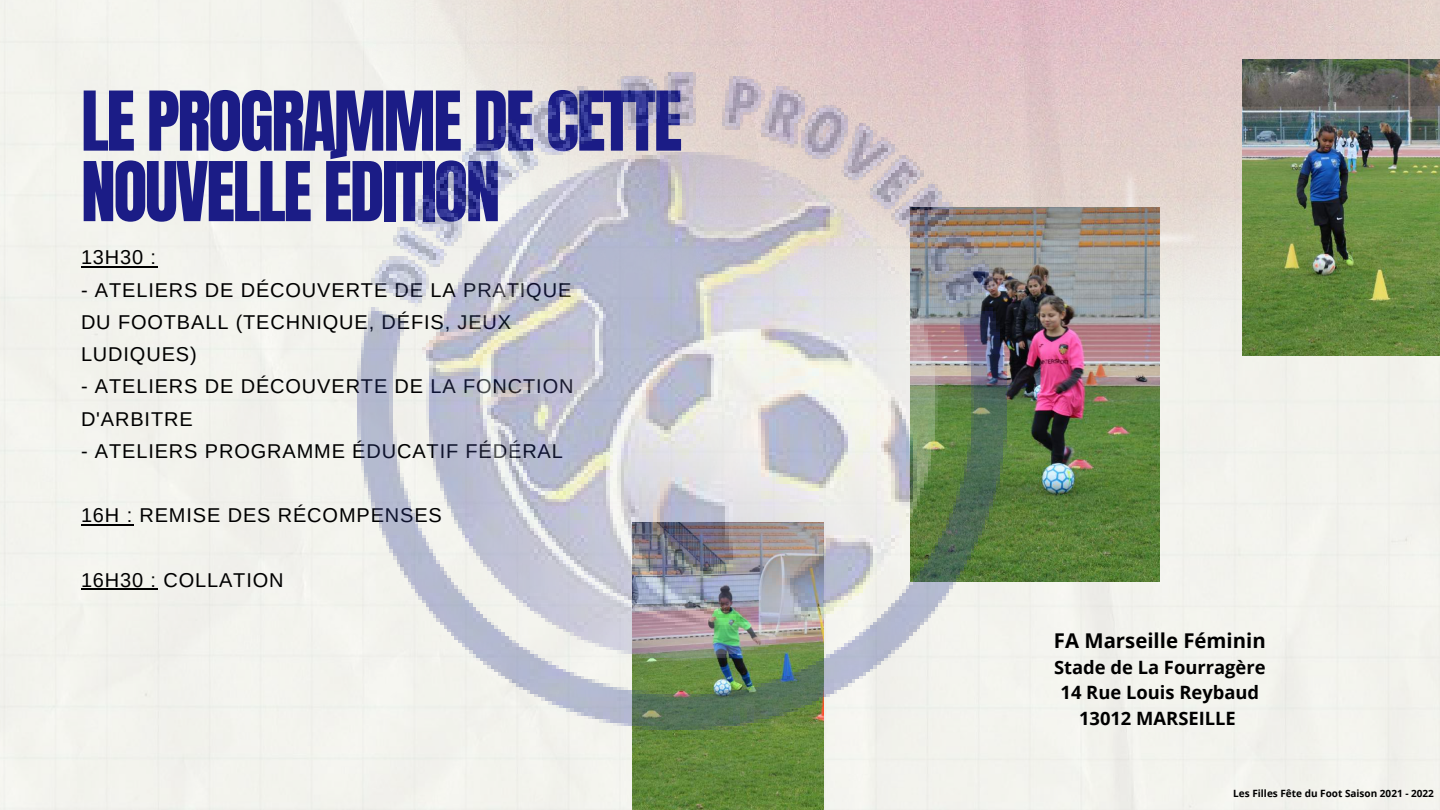
<style>
.page{position:relative;width:1440px;height:810px;background:#f3f3ed}
.page>*{position:absolute;margin:0;border:0;box-sizing:border-box;transform-origin:0 0}
.t1{font:70px/70.5px "Anton";letter-spacing:-.035em;color:#1b1c86}
.t2{font:700 20.4px "Open Sans";color:#000}
.t3{font:20px/32.2px "Arimo";letter-spacing:.045em;color:#000}
.t4{font:700 18.4px/25.5px "Open Sans";color:#000;text-align:center}
.t5{font:700 10px "Open Sans";color:#000}
</style>
<div class="page">
<img style="left:315px;top:0;width:1125px;height:356px">
<img style="left:1242px;top:59px;width:198px;height:296px">
<hr style="left:81px;top:266px;width:76px;height:1px;background:#000">
<hr style="left:81px;top:524px;width:52px;height:1px;background:#000">
<hr style="left:81px;top:588px;width:76px;height:2px;background:#000">
<img style="left:632px;top:729px;width:192px;height:81px">
<img style="left:1060px;top:167px;width:141px;height:142px">
<img style="left:1007px;top:207px;width:153px;height:375px">
<img style="left:357px;top:72px;width:650px;height:657px">
<h1 class="t1" style="left:81px;top:87px;width:603px">LE PROGRAMME DE CETTE<br>NOUVELLE ÉDITION</h1>
<p class="t3" style="left:81px;top:241px;width:77px">13H30 :</p>
<p class="t3" style="left:81px;top:274px;width:492px">- ATELIERS DE DÉCOUVERTE DE LA PRATIQUE<br>DU FOOTBALL (TECHNIQUE, DÉFIS, JEUX<br>LUDIQUES)</p>
<p class="t3" style="left:81px;top:370px;width:494px">- ATELIERS DE DÉCOUVERTE DE LA FONCTION<br>D'ARBITRE</p>
<p class="t3" style="left:81px;top:435px;width:483px">- ATELIERS PROGRAMME ÉDUCATIF FÉDÉRAL</p>
<p class="t3" style="left:81px;top:499px;width:362px">16H : REMISE DES RÉCOMPENSES</p>
<p class="t3" style="left:81px;top:564px;width:204px">16H30 : COLLATION</p>
<p class="t2" style="left:1054px;top:626px;width:213px">FA Marseille Féminin</p>
<p class="t4" style="left:1054px;top:654px;width:213px">Stade de La Fourragère<br>14 Rue Louis Reybaud<br>13012 MARSEILLE</p>
<p class="t5" style="left:1233px;top:786px;width:202px">Les Filles Fête du Foot Saison 2021 - 2022</p>
</div>
